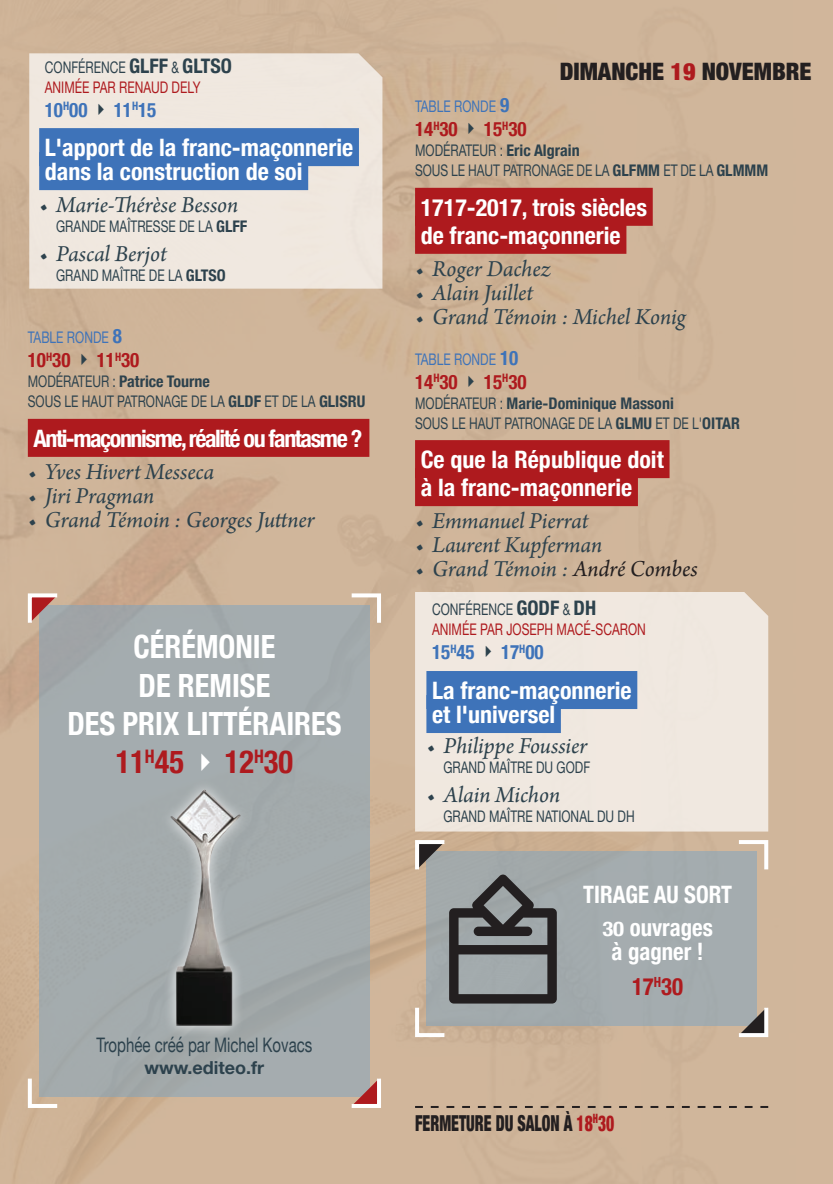
<style>
.page{position:relative;width:833px;height:1184px;background:#fff}
.page>*{position:absolute;margin:0;border:0;box-sizing:border-box;transform-origin:0 0}
.t1{font:700 condensed 32px/38.4px "Helvetica Neue";color:#fff;text-align:center;scale:.95 1}
.t2{font:italic 24px "Arno Pro";letter-spacing:-.005em;color:#2d424d}
.t3{font:700 condensed 24px/28px "Helvetica Neue";color:#fff}
.t4{font:700 condensed 24px/33.4px "Helvetica Neue";color:#fff;text-align:center;scale:.95 1}
.t5{font:700 condensed 24px "Helvetica Neue";letter-spacing:-.06em;color:#fff}
.t6{font:900 condensed 24px "Helvetica Neue";color:#231f20}
.t7{font:900 condensed 22px "Helvetica Neue";color:#231f20;scale:.71 1}
.t8{font:700 condensed 20px "Helvetica Neue";color:#ae1a1e;scale:.95 1}
.t9{font:20px "Helvetica Neue";color:#2d424d;scale:.75 1}
.t10{font:700 condensed 20px "Helvetica Neue";color:#3e73b9;scale:.95 1}
.t11{font:700 18px "Helvetica Neue";color:#2d424d}
.t12{font:16px/20px "Helvetica Neue";color:#2d424d;scale:.75 1}
.t13{font:16px/20px "Helvetica Neue";color:#ae1a1e;scale:.75 1}
.t14{font:16px "Helvetica Neue";color:#3e73b9;scale:.75 1}
.s1{color:#2d424d}
.s2{font-weight:700;font-stretch:condensed;font-size:20px;color:#2d424d}
.s3{font-weight:700;font-stretch:condensed}
.s4{font-weight:700;font-stretch:condensed;font-size:20px}
.s5{color:#ae1a1e}
.s6{color:#231f20}
.s7{font-size:20.4px}
</style>
<div class="page">
<img style="left:0;top:0;width:832px;height:1184px">
<div style="left:415px;top:592px;width:353px;height:239px;background:#f0e8e0"></div>
<div style="left:29px;top:53px;width:353px;height:236px;background:#f0e8df"></div>
<div style="left:39px;top:605px;width:330px;height:491px;background:#a4acae"></div>
<div style="left:426px;top:851px;width:330px;height:175px;background:#a4acaf"></div>
<div style="left:159px;top:778px;width:93px;height:260px;background:#fff;opacity:.75"></div>
<img style="left:161px;top:789px;width:87px;height:237px">
<svg style="left:26px;top:591px;width:35px;height:36px"></svg>
<svg style="left:413px;top:838px;width:143px;height:201px"></svg>
<svg style="left:26px;top:1074px;width:35px;height:36px"></svg>
<svg style="left:734px;top:838px;width:36px;height:35px"></svg>
<svg style="left:734px;top:1004px;width:36px;height:35px"></svg>
<svg style="left:347px;top:591px;width:36px;height:36px"></svg>
<svg style="left:347px;top:1074px;width:36px;height:36px"></svg>
<svg style="left:415px;top:1106px;width:353px;height:2px"></svg>
<div style="left:28px;top:419px;width:341px;height:38px;background:#ae1a1e"></div>
<div style="left:415px;top:440px;width:254px;height:38px;background:#ae1a1e"></div>
<div style="left:415px;top:468px;width:222px;height:38px;background:#ae1a1e"></div>
<div style="left:415px;top:188px;width:237px;height:38px;background:#ae1a1e"></div>
<div style="left:415px;top:216px;width:211px;height:38px;background:#ae1a1e"></div>
<div style="left:426px;top:671px;width:211px;height:38px;background:#3e73b9"></div>
<div style="left:426px;top:695px;width:134px;height:38px;background:#3e73b9"></div>
<div style="left:39px;top:128px;width:320px;height:38px;background:#3e73b9"></div>
<div style="left:39px;top:152px;width:269px;height:38px;background:#3e73b9"></div>
<p class="t13" style="left:45px;top:58px;width:251px"><span class="s1">CONFÉRENCE</span> <span class="s2">GLFF</span> <span class="s1">&amp;</span> <span class="s2">GLTSO<br></span>ANIMÉE PAR RENAUD DELY</p>
<p class="t10" style="left:45px;top:93px;width:119px">10<sup>H</sup>00 <span class="s1">✔</span> 11<sup>H</sup>15</p>
<h2 class="t3" style="left:45px;top:134px;width:310px;line-height:24px">L'apport de la franc-maçonnerie dans la construction de soi</h2>
<h2 class="t2" style="left:39px;top:191px;width:201px">• Marie‐Thérèse Besson</h2>
<p class="t12" style="left:56px;top:218px;width:256px">GRANDE MAÎTRESSE DE LA <span class="s3">GLFF</span></p>
<h2 class="t2" style="left:39px;top:240px;width:129px">• Pascal Berjot</h2>
<p class="t12" style="left:56px;top:266px;width:227px">GRAND MAÎTRE DE LA <span class="s3">GLTSO</span></p>
<p class="t14" style="left:28px;top:326px;width:127px">TABLE RONDE <span class="s4">8</span></p>
<p class="t8" style="left:28px;top:344px;width:119px">10<sup>H</sup>30 <span class="s1">✔</span> 11<sup>H</sup>30</p>
<p class="t12" style="left:28px;top:372px;width:451px">MODÉRATEUR : <span class="s3">Patrice Tourne<br></span>SOUS LE HAUT PATRONAGE DE LA <span class="s3">GLDF</span> ET DE LA <span class="s3">GLISRU</span></p>
<h2 class="t5" style="left:33px;top:418px;width:330px">Anti-maçonnisme, réalité ou fantasme ?</h2>
<h2 class="t2" style="left:28px;top:458px;width:188px">• Yves Hivert Messeca</h2>
<h2 class="t2" style="left:28px;top:482px;width:128px">• Jiri Pragman</h2>
<h2 class="t2" style="left:28px;top:506px;width:288px">• Grand Témoin : Georges Juttner</h2>
<h1 class="t1" style="left:67px;top:625px;width:290px">CÉRÉMONIE<br>DE REMISE<br>DES PRIX LITTÉRAIRES<br><span class="s5">11</span><sup>H</sup><span class="s5">45</span> ✔ <span class="s5">12</span><sup>H</sup><span class="s5">30</span></h1>
<p class="t9" style="left:96px;top:1031px;width:289px">Trophée créé par Michel Kovacs</p>
<p class="t11" style="left:144px;top:1056px;width:121px">www.editeo.fr</p>
<h2 class="t6" style="left:559px;top:52px;width:253px">DIMANCHE <span class="s5">19</span> NOVEMBRE</h2>
<p class="t14" style="left:415px;top:95px;width:127px">TABLE RONDE <span class="s4">9</span></p>
<p class="t8" style="left:415px;top:113px;width:119px">14<sup>H</sup>30 <span class="s1">✔</span> 15<sup>H</sup>30</p>
<p class="t12" style="left:415px;top:141px;width:472px">MODÉRATEUR : <span class="s3">Eric Algrain<br></span>SOUS LE HAUT PATRONAGE DE LA <span class="s3">GLFMM</span> ET DE LA <span class="s3">GLMMM</span></p>
<h2 class="t3" style="left:420px;top:191px;width:228px">1717-2017, trois siècles de franc-maçonnerie</h2>
<h2 class="t2" style="left:415px;top:255px;width:137px">• Roger Dachez</h2>
<h2 class="t2" style="left:415px;top:279px;width:120px">• Alain Juillet</h2>
<h2 class="t2" style="left:415px;top:303px;width:272px">• Grand Témoin : Michel Konig</h2>
<p class="t14" style="left:415px;top:347px;width:139px">TABLE RONDE <span class="s4">10</span></p>
<p class="t8" style="left:415px;top:365px;width:119px">14<sup>H</sup>30 <span class="s1">✔</span> 15<sup>H</sup>30</p>
<p class="t12" style="left:415px;top:394px;width:434px">MODÉRATEUR : <span class="s3">Marie-Dominique Massoni<br></span>SOUS LE HAUT PATRONAGE DE LA <span class="s3">GLMU</span> ET DE L'<span class="s3">OITAR</span></p>
<h2 class="t3" style="left:420px;top:444px;width:244px">Ce que la République doit à la franc-maçonnerie</h2>
<h2 class="t2" style="left:415px;top:507px;width:175px">• Emmanuel Pierrat</h2>
<h2 class="t2" style="left:415px;top:531px;width:188px">• Laurent Kupferman</h2>
<h2 class="t2" style="left:415px;top:555px;width:284px">• Grand Témoin : <span class="s6">André Combes</span></h2>
<p class="t13" style="left:432px;top:601px;width:286px"><span class="s1">CONFÉRENCE</span> <span class="s2">GODF</span> <span class="s1">&amp;</span> <span class="s2">DH<br></span>ANIMÉE PAR JOSEPH MACÉ-SCARON</p>
<p class="t10" style="left:432px;top:636px;width:119px">15<sup>H</sup>45 <span class="s1">✔</span> 17<sup>H</sup>00</p>
<h2 class="t3" style="left:432px;top:677px;width:201px;line-height:24px">La franc-maçonnerie et l'universel</h2>
<h2 class="t2" style="left:426px;top:732px;width:162px">• Philippe Foussier</h2>
<p class="t12" style="left:443px;top:758px;width:197px">GRAND MAÎTRE DU GODF</p>
<h2 class="t2" style="left:426px;top:781px;width:135px">• Alain Michon</h2>
<p class="t12" style="left:443px;top:807px;width:256px">GRAND MAÎTRE NATIONAL DU DH</p>
<h2 class="t4" style="left:583px;top:876px;width:158px">TIRAGE AU SORT<br><span class="s7">30</span> ouvrages</h2>
<h2 class="t4" style="left:611px;top:933px;width:98px;line-height:34.4px">à gagner !<br><span class="s5">17</span><sup>H</sup><span class="s5">30</span></h2>
<h3 class="t7" style="left:415px;top:1105px;width:282px">FERMETURE DU SALON À <span class="s5">18</span><sup>H</sup><span class="s5">30</span></h3>
</div>
